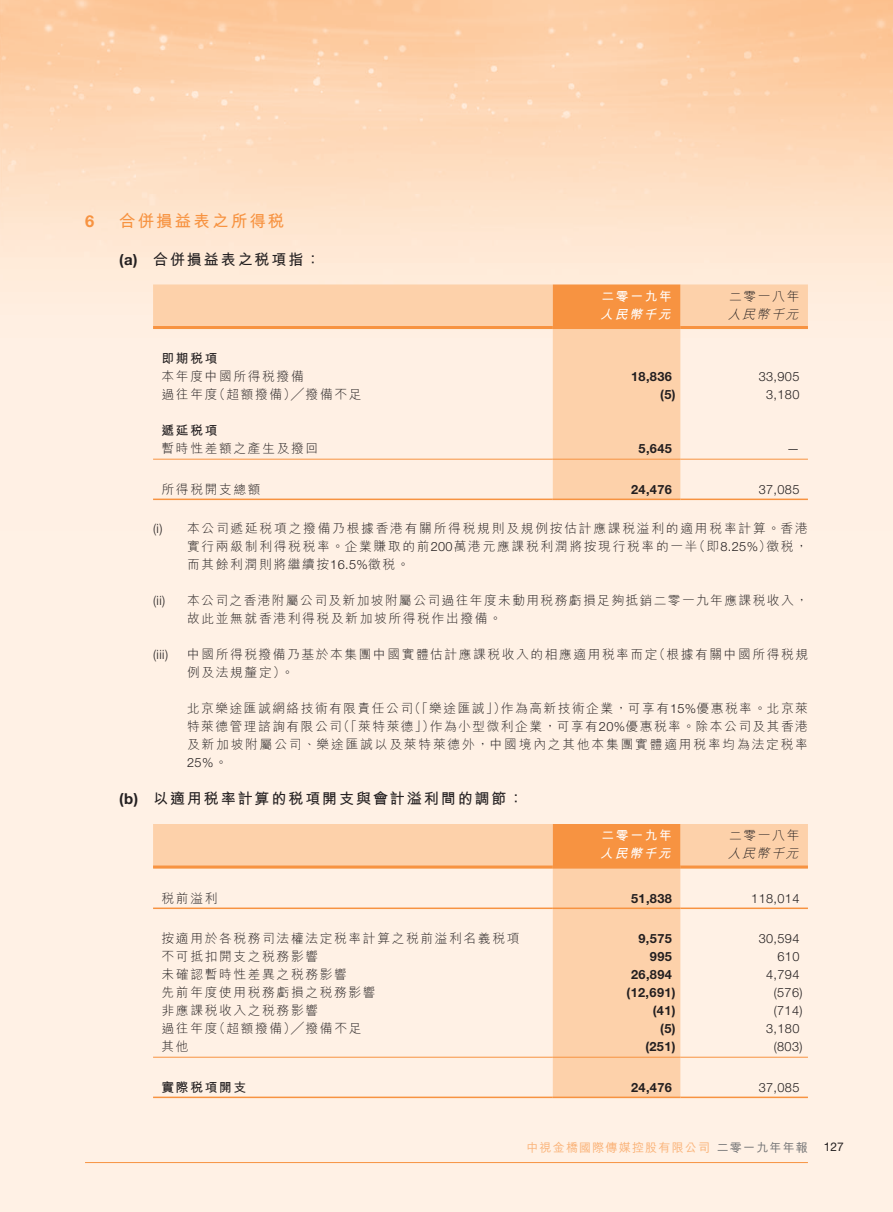
<style>
.page{position:relative;width:893px;height:1212px;background:#fff1e5}
.page>*{position:absolute;margin:0;border:0;box-sizing:border-box;transform-origin:0 0}
.t1{font:16.5px "M Hei HK Bold E Ten B5 H";letter-spacing:.13em;color:#f79341}
.t2{font:700 16.5px "Helvetica Neue LT Std";color:#f79341}
.t3{font:15px "M Hei HK Bold E Ten B5 H";letter-spacing:.13em;color:#231f20}
.t4{font:12.75px/18px "M Hei HK Light E Ten B5 H";letter-spacing:.13em;color:#231f20;text-align:justify}
.t5{font:300 12.75px "Helvetica Neue LT Std";letter-spacing:.03em;color:#231f20}
.t6{font:700 12.75px "Helvetica Neue LT Std";letter-spacing:.03em;color:#231f20}
.t7{font:12.75px/18px "M Hei HK Light E Ten B5 H";letter-spacing:.11em;color:#231f20}
.t8{font:12.75px "M Hei HK Bold E Ten B5 H";letter-spacing:.13em;color:#231f20}
.t9{font:12.75px "M Hei HK Bold E Ten B5 H";letter-spacing:.13em;color:#fff}
.t10{font:italic 12.75px "M Hei HK Bold E Ten B5 H";color:#fff}
.t11{font:italic 12.75px "M Hei HK Light E Ten B5 H";color:#231f20}
.t12{font:12px "M Hei HK Medium E Ten B5 H";letter-spacing:.1em;color:#fab175}
.s1{font-family:"Helvetica Neue LT Std";font-weight:700}
.s2{font-family:"Helvetica Neue LT Std";font-weight:300}
.s3{font-family:"M Hei HK Light E Ten B5 H";font-weight:400}
.s4{color:#6d6e70}
</style>
<div class="page">
<img style="left:0;top:0;width:893px;height:501px">
<hr style="left:85px;top:1162px;width:723px;height:1px;background:#f79341">
<svg style="left:153px;top:284px;width:655px;height:214px"></svg>
<hr style="left:153px;top:326px;width:400px;height:3px;background:#f79341">
<hr style="left:553px;top:326px;width:127px;height:3px;background:#f79341">
<hr style="left:680px;top:326px;width:128px;height:3px;background:#f79341">
<hr style="left:153px;top:459px;width:400px;height:1px;background:#f79341">
<hr style="left:553px;top:459px;width:127px;height:1px;background:#f79341">
<hr style="left:680px;top:459px;width:128px;height:1px;background:#f79341">
<hr style="left:153px;top:498px;width:400px;height:2px;background:#f79341">
<hr style="left:553px;top:498px;width:127px;height:2px;background:#f79341">
<hr style="left:680px;top:498px;width:128px;height:2px;background:#f79341">
<svg style="left:153px;top:824px;width:655px;height:272px"></svg>
<hr style="left:153px;top:865px;width:400px;height:3px;background:#f79341">
<hr style="left:553px;top:865px;width:127px;height:3px;background:#f79341">
<hr style="left:680px;top:865px;width:128px;height:3px;background:#f79341">
<hr style="left:153px;top:907px;width:400px;height:2px;background:#f79341">
<hr style="left:553px;top:907px;width:127px;height:2px;background:#f79341">
<hr style="left:680px;top:907px;width:128px;height:2px;background:#f79341">
<hr style="left:153px;top:1057px;width:400px;height:1px;background:#f79341">
<hr style="left:553px;top:1057px;width:127px;height:1px;background:#f79341">
<hr style="left:680px;top:1057px;width:128px;height:1px;background:#f79341">
<hr style="left:153px;top:1096px;width:400px;height:2px;background:#f79341">
<hr style="left:553px;top:1096px;width:127px;height:2px;background:#f79341">
<hr style="left:680px;top:1096px;width:128px;height:2px;background:#f79341">
<p class="t2" style="left:85px;top:216px;width:11px">6</p>
<p class="t1" style="left:119px;top:215px;width:167px">合併損益表之所得稅</p>
<p class="t3" style="left:119px;top:254px;width:203px"><span class="s1">(a)</span> 合併損益表之稅項指：</p>
<p class="t9" style="left:602px;top:291px;width:72px">二零一九年</p>
<p class="t4" style="left:729px;top:289px;width:72px">二零一八年</p>
<p class="t10" style="left:600px;top:309px;width:75px">人民幣千元</p>
<p class="t11" style="left:728px;top:309px;width:75px">人民幣千元</p>
<p class="t8" style="left:162px;top:354px;width:57px">即期稅項</p>
<p class="t4" style="left:162px;top:369px;width:144px">本年度中國所得稅撥備</p>
<p class="t6" style="left:631px;top:372px;width:42px">18,836</p>
<p class="t5" style="left:759px;top:372px;width:42px">33,905</p>
<p class="t4" style="left:162px;top:387px;width:201px">過往年度（超額撥備）╱撥備不足</p>
<p class="t6" style="left:660px;top:390px;width:17px">(5)</p>
<p class="t5" style="left:766px;top:390px;width:35px">3,180</p>
<p class="t8" style="left:162px;top:426px;width:57px">遞延稅項</p>
<p class="t4" style="left:162px;top:441px;width:158px">暫時性差額之產生及撥回</p>
<p class="t6" style="left:639px;top:444px;width:35px">5,645</p>
<p class="t5" style="left:787px;top:444px;width:14px">—</p>
<p class="t4" style="left:162px;top:482px;width:101px">所得稅開支總額</p>
<p class="t6" style="left:631px;top:485px;width:42px">24,476</p>
<p class="t5" style="left:759px;top:485px;width:42px">37,085</p>
<p class="t4" style="left:187px;top:521px;width:622px;text-indent:-34px"><span class="s2">(i)</span> 本公司遞延稅項之撥備乃根據香港有關所得稅規則及規例按估計應課稅溢利的適用稅率計算。香港實行兩級制利得稅稅率。企業賺取的前<span class="s2">200</span>萬港元應課稅利潤將按現行稅率的一半（即<span class="s2">8.25%</span>）徵稅，而其餘利潤則將繼續按<span class="s2">16.5%</span>徵稅。</p>
<p class="t5" style="left:153px;top:596px;width:14px">(ii)</p>
<p class="t7" style="left:187px;top:593px;width:623px">本公司之香港附屬公司及新加坡附屬公司過往年度未動用稅務虧損足夠抵銷二零一九年應課稅收入，故此並無就香港利得稅及新加坡所得稅作出撥備。</p>
<p class="t5" style="left:153px;top:650px;width:17px">(iii)</p>
<p class="t4" style="left:187px;top:647px;width:622px">中國所得稅撥備乃基於本集團中國實體估計應課稅收入的相應適用稅率而定（根據有關中國所得稅規例及法規釐定）。</p>
<p class="t4" style="left:187px;top:701px;width:622px">北京樂途匯誠網絡技術有限責任公司（「樂途匯誠」）作為高新技術企業，可享有<span class="s2">15%</span>優惠稅率。北京萊特萊德管理諮詢有限公司（「萊特萊德」）作為小型微利企業，可享有<span class="s2">20%</span>優惠稅率。除本公司及其香港及新加坡附屬公司、樂途匯誠以及萊特萊德外，中國境內之其他本集團實體適用稅率均為法定稅率</p>
<p class="t5" style="left:187px;top:758px;width:42px">25%<span class="s3">。</span></p>
<p class="t3" style="left:119px;top:793px;width:406px"><span class="s1">(b)</span> 以適用稅率計算的稅項開支與會計溢利間的調節：</p>
<p class="t9" style="left:602px;top:831px;width:72px">二零一九年</p>
<p class="t4" style="left:729px;top:828px;width:72px">二零一八年</p>
<p class="t10" style="left:600px;top:849px;width:75px">人民幣千元</p>
<p class="t11" style="left:728px;top:849px;width:75px">人民幣千元</p>
<p class="t4" style="left:162px;top:891px;width:57px">稅前溢利</p>
<p class="t6" style="left:631px;top:894px;width:42px">51,838</p>
<p class="t5" style="left:751px;top:894px;width:50px">118,014</p>
<p class="t4" style="left:162px;top:931px;width:359px">按適用於各稅務司法權法定稅率計算之稅前溢利名義稅項</p>
<p class="t6" style="left:638px;top:934px;width:35px">9,575</p>
<p class="t5" style="left:759px;top:934px;width:42px">30,594</p>
<p class="t4" style="left:162px;top:949px;width:158px">不可抵扣開支之稅務影響</p>
<p class="t6" style="left:650px;top:952px;width:23px">995</p>
<p class="t5" style="left:777px;top:952px;width:23px">610</p>
<p class="t4" style="left:162px;top:967px;width:187px">未確認暫時性差異之稅務影響</p>
<p class="t6" style="left:631px;top:970px;width:42px">26,894</p>
<p class="t5" style="left:766px;top:970px;width:35px">4,794</p>
<p class="t4" style="left:162px;top:985px;width:216px">先前年度使用稅務虧損之稅務影響</p>
<p class="t6" style="left:627px;top:988px;width:51px">(12,691)</p>
<p class="t5" style="left:774px;top:988px;width:30px">(576)</p>
<p class="t4" style="left:162px;top:1003px;width:158px">非應課稅收入之稅務影響</p>
<p class="t6" style="left:653px;top:1006px;width:24px">(41)</p>
<p class="t5" style="left:774px;top:1006px;width:30px">(714)</p>
<p class="t4" style="left:162px;top:1021px;width:201px">過往年度（超額撥備）╱撥備不足</p>
<p class="t6" style="left:660px;top:1024px;width:17px">(5)</p>
<p class="t5" style="left:766px;top:1024px;width:35px">3,180</p>
<p class="t4" style="left:162px;top:1039px;width:29px">其他</p>
<p class="t6" style="left:645px;top:1042px;width:32px">(251)</p>
<p class="t5" style="left:774px;top:1042px;width:30px">(803)</p>
<p class="t8" style="left:162px;top:1082px;width:86px">實際稅項開支</p>
<p class="t6" style="left:631px;top:1083px;width:42px">24,476</p>
<p class="t5" style="left:759px;top:1083px;width:42px">37,085</p>
<p class="t12" style="left:526px;top:1143px;width:283px">中視金橋國際傳媒控股有限公司 <span class="s4">二零一九年年報</span></p>
</div>
